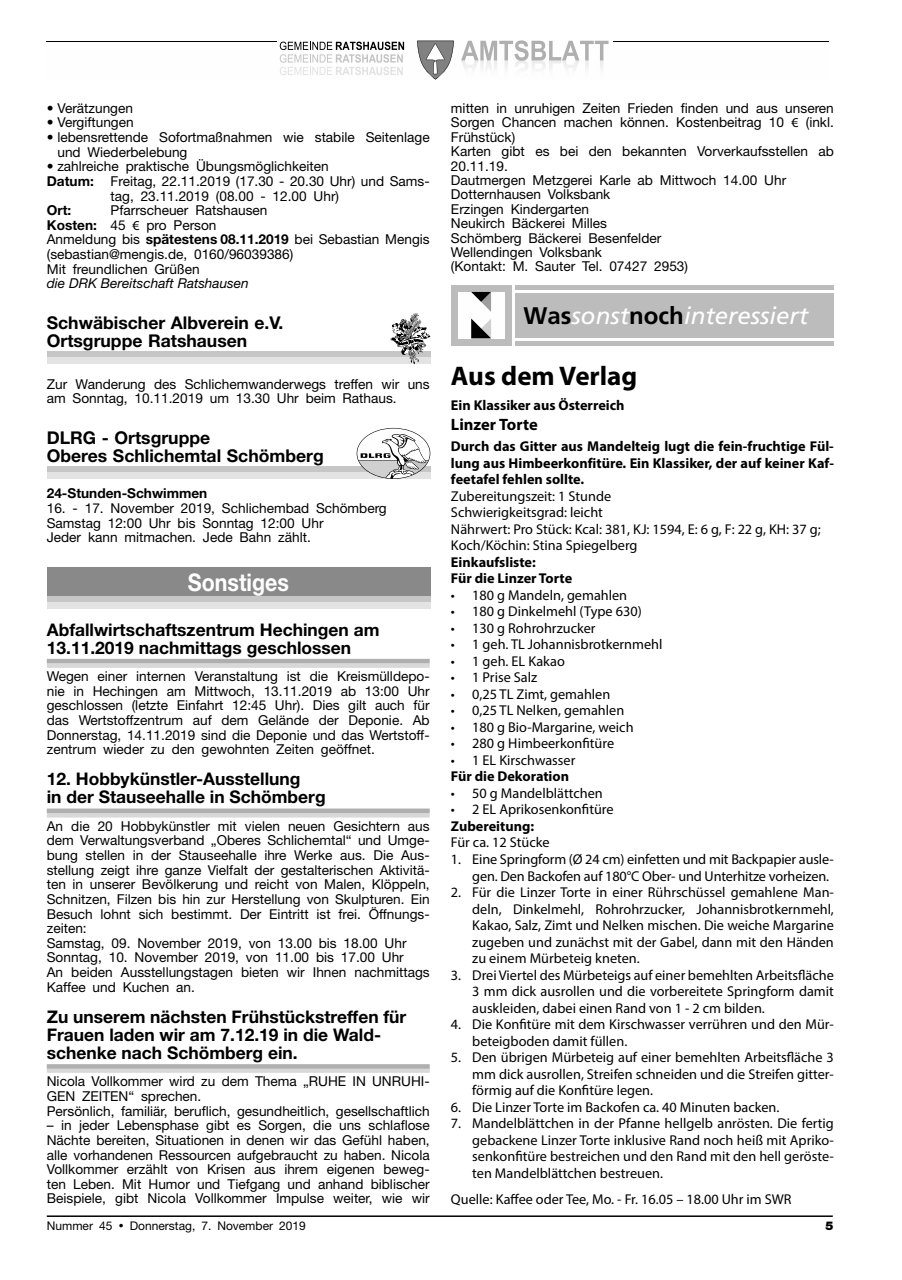
<style>
.page{position:relative;width:902px;height:1280px;background:#fff}
.page>*{position:absolute;margin:0;border:0;box-sizing:border-box;transform-origin:0 0}
.t1{font:700 27px "Myriad Pro";color:#000}
.t2{font:700 24.3px "Helvetica Neue";color:#fff;scale:.88 1}
.t3{font:italic 24px "Frutiger";color:#fff}
.t4{font:700 17.55px/17.9px "Helvetica Neue";color:#000}
.t5{font:700 17.4px/18.1px "Helvetica Neue";color:#000}
.t6{font:700 16.5px "Myriad Pro";color:#000}
.t7{font:14.25px/16.5px "Myriad Pro";color:#000;text-align:justify}
.t8{font:700 14.25px/16.5px "Myriad Pro";color:#000;text-align:justify}
.t9{font:13.65px/14.5px "Helvetica Neue";color:#000}
.t10{font:italic 13.65px "Helvetica Neue";color:#000}
.t11{font:700 13.65px "Helvetica Neue";color:#000}
.t12{font:12px "Helvetica Neue";color:#000}
.t13{font:900 12px "Helvetica Neue";color:#000}
.s1{font-weight:700}
.s2{font-family:"Myriad Pro"}
.s3{font-weight:700;font-style:normal;color:#000}
</style>
<div class="page">
<hr style="left:47px;top:1215px;width:785px;height:2px;background:#000">
<hr style="left:47px;top:41px;width:230px;height:1px;background:#000">
<hr style="left:613px;top:41px;width:215px;height:1px;background:#000">
<svg style="left:461px;top:40px;width:147px;height:21px"></svg>
<svg style="left:417px;top:41px;width:36px;height:39px"></svg>
<svg style="left:280px;top:42px;width:124px;height:33px"></svg>
<div style="left:47px;top:663px;width:382px;height:5px;background:#d8d8d8"></div>
<hr style="left:47px;top:659px;width:382px;height:4px;background:#afafaf">
<hr style="left:47px;top:813px;width:382px;height:4px;background:#d8d8d8">
<div style="left:47px;top:808px;width:382px;height:5px;background:#afafaf"></div>
<div style="left:47px;top:1068px;width:382px;height:5px;background:#d8d8d8"></div>
<div style="left:47px;top:1064px;width:382px;height:5px;background:#afafaf"></div>
<div style="left:47px;top:352px;width:383px;height:6px;background:#c6c6c6"></div>
<div style="left:47px;top:358px;width:383px;height:6px;background:#e3e3e3"></div>
<svg style="left:390px;top:313px;width:40px;height:51px"></svg>
<div style="left:47px;top:467px;width:383px;height:6px;background:#c6c6c6"></div>
<div style="left:47px;top:473px;width:383px;height:6px;background:#e3e3e3"></div>
<svg style="left:356px;top:428px;width:74px;height:51px"></svg>
<div style="left:47px;top:567px;width:383px;height:30px;background:#898989"></div>
<div style="left:47px;top:597px;width:383px;height:6px;background:#c6c6c6"></div>
<div style="left:47px;top:603px;width:383px;height:6px;background:#e3e3e3"></div>
<div style="left:515px;top:293px;width:318px;height:45px;background:#bcbcbc"></div>
<hr style="left:515px;top:341px;width:318px;height:4px;background:#bcbcbc">
<hr style="left:515px;top:285px;width:318px;height:4px;background:#bcbcbc">
<div style="left:451px;top:285px;width:60px;height:60px;background:#bcbcbc"></div>
<div style="left:457px;top:292px;width:47px;height:46px;background:#fefefe"></div>
<svg style="left:471px;top:319px;width:20px;height:19px"></svg>
<svg style="left:471px;top:292px;width:20px;height:20px"></svg>
<p class="t9" style="left:47px;top:100px;width:88px">• Verätzungen</p>
<p class="t9" style="left:47px;top:115px;width:88px">• Vergiftungen</p>
<p class="t9" style="left:57px;top:130px;width:374px;text-indent:-11px">• lebensrettende Sofortmaßnahmen wie stabile Seitenlage und Wiederbelebung</p>
<p class="t9" style="left:47px;top:159px;width:283px">• zahlreiche praktische Übungsmöglichkeiten</p>
<p class="t9" style="left:47px;top:174px;width:384px"><span class="s1">Datum:</span> Freitag, 22.11.2019 (17.30 - 20.30 Uhr) und Sams-</p>
<p class="t9" style="left:111px;top:188px;width:230px">tag, 23.11.2019 (08.00 - 12.00 Uhr)</p>
<p class="t11" style="left:47px;top:202px;width:26px">Ort:</p>
<p class="t9" style="left:47px;top:203px;width:384px;text-indent:64px">Pfarrscheuer Ratshausen<br><span class="s1">Kosten:</span> 45 <span class="s2">€</span> pro Person<br>Anmeldung bis <span class="s1">spätestens 08.11.2019</span> bei Sebastian Mengis (sebastian@mengis.de, 0160/96039386)<br>Mit freundlichen Grüßen</p>
<p class="t10" style="left:47px;top:275px;width:203px">die DRK Bereitschaft Ratshausen</p>
<p class="t4" style="left:47px;top:313px;width:238px">Schwäbischer Albverein e.V.<br>Ortsgruppe Ratshausen</p>
<p class="t9" style="left:47px;top:376px;width:384px">Zur Wanderung des Schlichemwanderwegs treffen wir uns am Sonntag, 10.11.2019 um 13.30 Uhr beim Rathaus.</p>
<p class="t4" style="left:47px;top:428px;width:278px">DLRG - Ortsgruppe<br>Oberes Schlichemtal Schömberg</p>
<p class="t11" style="left:47px;top:485px;width:162px">24-Stunden-Schwimmen</p>
<p class="t9" style="left:47px;top:501px;width:341px">16. - 17. November 2019, Schlichembad Schömberg<br>Samstag 12:00 Uhr bis Sonntag 12:00 Uhr<br>Jeder kann mitmachen. Jede Bahn zählt.</p>
<h2 class="t2" style="left:188px;top:567px;width:116px">Sonstiges</h2>
<p class="t5" style="left:47px;top:620px;width:334px">Abfallwirtschaftszentrum Hechingen am<br>13.11.2019 nachmittags geschlossen</p>
<p class="t9" style="left:47px;top:669px;width:384px;text-align:justify">Wegen einer internen Veranstaltung ist die Kreismülldepo&shy;nie in Hechingen am Mittwoch, 13.11.2019 ab 13:00 Uhr geschlossen (letzte Einfahrt 12:45 Uhr). Dies gilt auch für das Wertstoffzentrum auf dem Gelände der Deponie. Ab Donnerstag, 14.11.2019 sind die Deponie und das Wertstoff&shy;zentrum wieder zu den gewohnten Zeiten geöffnet.</p>
<p class="t5" style="left:47px;top:769px;width:280px">12. Hobbykünstler-Ausstellung<br>in der Stauseehalle in Schömberg</p>
<p class="t9" style="left:47px;top:818px;width:384px">An die 20 Hobbykünstler mit vielen neuen Gesichtern aus dem Verwaltungsverband „Oberes Schlichemtal“ und Umge&shy;bung stellen in der Stauseehalle ihre Werke aus. Die Aus&shy;stellung zeigt ihre ganze Vielfalt der gestalterischen Aktivitä&shy;ten in unserer Bevölkerung und reicht von Malen, Klöppeln, Schnitzen, Filzen bis hin zur Herstellung von Skulpturen. Ein Besuch lohnt sich bestimmt. Der Eintritt ist frei. Öffnungs&shy;zeiten:<br>Samstag, 09. November 2019, von 13.00 bis 18.00 Uhr Sonntag, 10. November 2019, von 11.00 bis 17.00 Uhr<br>An beiden Ausstellungstagen bieten wir Ihnen nachmittags Kaffee und Kuchen an.</p>
<p class="t5" style="left:47px;top:1007px;width:361px">Zu unserem nächsten Frühstückstreffen für<br>Frauen laden wir am 7.12.19 in die Wald&shy;schenke nach Schömberg ein.</p>
<p class="t9" style="left:47px;top:1074px;width:384px">Nicola Vollkommer wird zu dem Thema „RUHE IN UNRUHI-<br>GEN ZEITEN“ sprechen.<br>Persönlich, familiär, beruflich, gesundheitlich, gesellschaftlich</p>
<p class="t9" style="left:47px;top:1118px;width:384px;text-align:justify">– in jeder Lebensphase gibt es Sorgen, die uns schlaflose Nächte bereiten, Situationen in denen wir das Gefühl haben, alle vorhandenen Ressourcen aufgebraucht zu haben. Nicola Vollkommer erzählt von Krisen aus ihrem eigenen beweg&shy;ten Leben. Mit Humor und Tiefgang und anhand biblischer Beispiele, gibt Nicola Vollkommer Impulse weiter, wie wir</p>
<p class="t9" style="left:451px;top:101px;width:384px">mitten in unruhigen Zeiten Frieden finden und aus unseren Sorgen Chancen machen können. Kostenbeitrag 10 <span class="s2">€</span> (inkl.<br>Frühstück)<br>Karten gibt es bei den bekannten Vorverkaufsstellen ab 20.11.19.<br>Dautmergen Metzgerei Karle ab Mittwoch 14.00 Uhr Dotternhausen Volksbank<br>Erzingen Kindergarten<br>Neukirch Bäckerei Milles<br>Schömberg Bäckerei Besenfelder<br>Wellendingen Volksbank<br>(Kontakt: M. Sauter Tel. 07427 2953)</p>
<h3 class="t3" style="left:523px;top:302px;width:286px"><span class="s3">Was</span>sonst<span class="s3">noch</span>interessiert</h3>
<h1 class="t1" style="left:451px;top:358px;width:188px">Aus dem Verlag</h1>
<p class="t8" style="left:451px;top:396px;width:175px">Ein Klassiker aus Österreich</p>
<p class="t6" style="left:451px;top:414px;width:88px">Linzer Torte</p>
<p class="t8" style="left:451px;top:437px;width:384px">Durch das Gitter aus Mandelteig lugt die fein-fruchtige Fül&shy;lung aus Himbeerkonfitüre. Ein Klassiker, der auf keiner Kaf&shy;feetafel fehlen sollte.</p>
<p class="t7" style="left:451px;top:487px;width:371px;text-align:left">Zubereitungszeit: 1 Stunde<br>Schwierigkeitsgrad: leicht<br>Nährwert: Pro Stück: Kcal: 381, KJ: 1594, E: 6 g, F: 22 g, KH: 37 g; Koch/Köchin: Stina Spiegelberg</p>
<p class="t8" style="left:451px;top:553px;width:123px">Einkaufsliste:<br>Für die Linzer Torte</p>
<p class="t7" style="left:451px;top:586px;width:178px">• 180 g Mandeln, gemahlen</p>
<p class="t7" style="left:451px;top:603px;width:192px">• 180 g Dinkelmehl (Type 630)</p>
<p class="t7" style="left:451px;top:619px;width:146px">• 130 g Rohrohrzucker</p>
<p class="t7" style="left:451px;top:636px;width:213px">• 1 geh. TL Johannisbrotkernmehl</p>
<p class="t7" style="left:451px;top:652px;width:115px">• 1 geh. EL Kakao</p>
<p class="t7" style="left:451px;top:669px;width:88px">• 1 Prise Salz</p>
<p class="t7" style="left:451px;top:685px;width:161px">• 0,25 TL Zimt, gemahlen</p>
<p class="t7" style="left:451px;top:702px;width:175px">• 0,25 TL Nelken, gemahlen</p>
<p class="t7" style="left:451px;top:719px;width:184px">• 180 g Bio-Margarine, weich</p>
<p class="t7" style="left:451px;top:735px;width:165px">• 280 g Himbeerkonfitüre</p>
<p class="t7" style="left:451px;top:752px;width:126px">• 1 EL Kirschwasser</p>
<p class="t8" style="left:451px;top:768px;width:120px">Für die Dekoration</p>
<p class="t7" style="left:451px;top:785px;width:153px">• 50 g Mandelblättchen</p>
<p class="t7" style="left:451px;top:801px;width:164px">• 2 EL Aprikosenkonfitüre</p>
<p class="t8" style="left:451px;top:817px;width:85px">Zubereitung:</p>
<p class="t7" style="left:451px;top:834px;width:100px">Für ca. 12 Stücke</p>
<p class="t7" style="left:472px;top:851px;width:363px;text-indent:-21px">1. Eine Springform (Ø 24 cm) einfetten und mit Backpapier ausle&shy;gen. Den Backofen auf 180°C Ober- und Unterhitze vorheizen.</p>
<p class="t7" style="left:472px;top:884px;width:363px;text-indent:-21px">2. Für die Linzer Torte in einer Rührschüssel gemahlene Man&shy;deln, Dinkelmehl, Rohrohrzucker, Johannisbrotkernmehl, Kakao, Salz, Zimt und Nelken mischen. Die weiche Margarine zugeben und zunächst mit der Gabel, dann mit den Händen zu einem Mürbeteig kneten.</p>
<p class="t7" style="left:472px;top:966px;width:363px;text-indent:-21px">3. Drei Viertel des Mürbeteigs auf einer bemehlten Arbeitsfläche 3 mm dick ausrollen und die vorbereitete Springform damit auskleiden, dabei einen Rand von 1 - 2 cm bilden.</p>
<p class="t7" style="left:472px;top:1016px;width:363px;text-indent:-21px">4. Die Konfitüre mit dem Kirschwasser verrühren und den Mür&shy;beteigboden damit füllen.</p>
<p class="t7" style="left:472px;top:1049px;width:363px;text-indent:-21px">5. Den übrigen Mürbeteig auf einer bemehlten Arbeitsfläche 3 mm dick ausrollen, Streifen schneiden und die Streifen gitter&shy;förmig auf die Konfitüre legen.</p>
<p class="t7" style="left:451px;top:1098px;width:330px">6. Die Linzer Torte im Backofen ca. 40 Minuten backen.</p>
<p class="t7" style="left:472px;top:1115px;width:363px;text-indent:-21px">7. Mandelblättchen in der Pfanne hellgelb anrösten. Die fertig gebackene Linzer Torte inklusive Rand noch heiß mit Apriko&shy;senkonfitüre bestreichen und den Rand mit den hell geröste&shy;ten Mandelblättchen bestreuen.</p>
<p class="t7" style="left:451px;top:1190px;width:342px">Quelle: Kaffee oder Tee, Mo. - Fr. 16.05 – 18.00 Uhr im SWR</p>
<p class="t12" style="left:47px;top:1219px;width:260px">Nummer 45 • Donnerstag, 7. November 2019</p>
<p class="t13" style="left:825px;top:1219px;width:10px">5</p>
</div>
